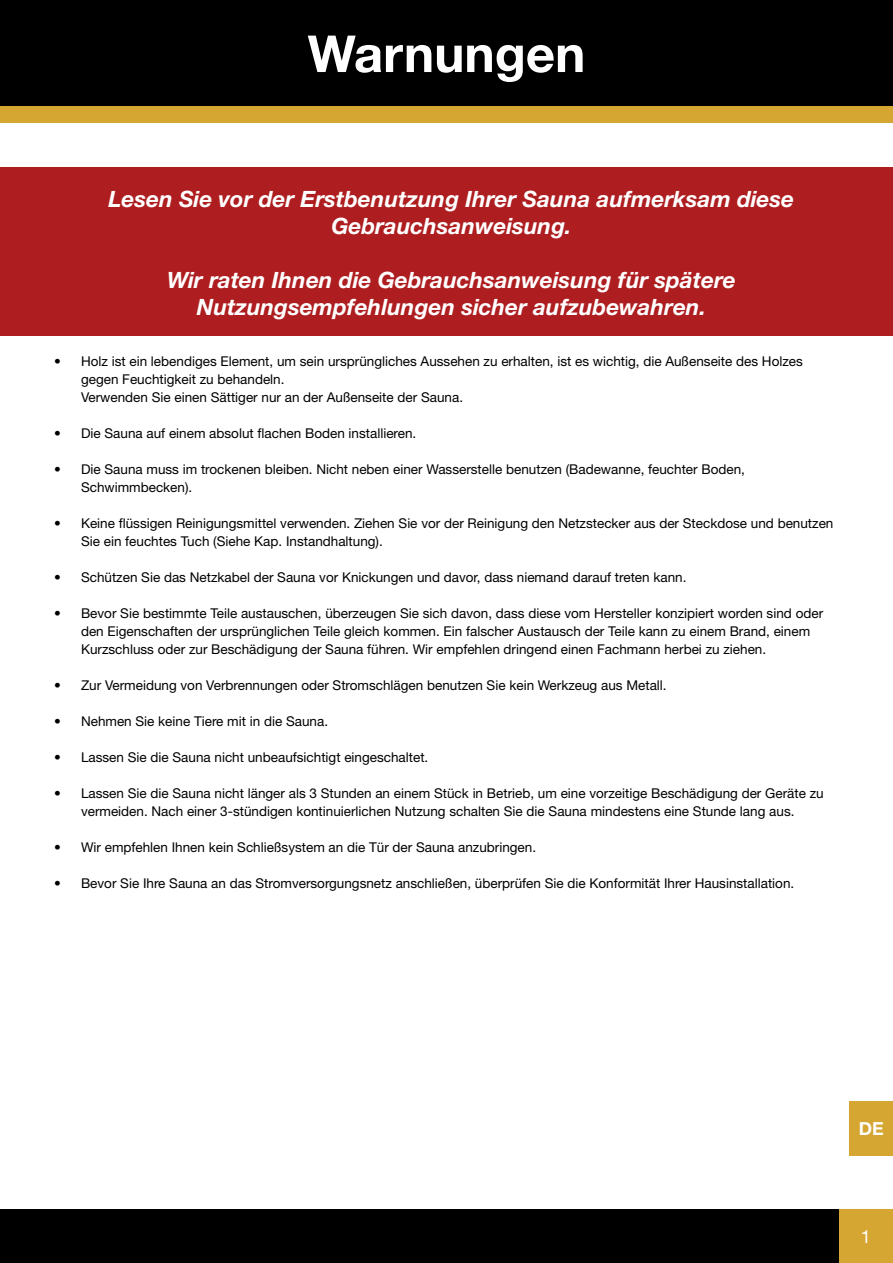
<style>
.page{position:relative;width:893px;height:1263px;background:#fff}
.page>*{position:absolute;margin:0;border:0;box-sizing:border-box;transform-origin:0 0}
.t1{font:700 51px "Helvetica Neue";color:#fff}
.t2{font:italic 700 22.5px/27px "Helvetica Neue";color:#fff;text-align:center}
.t3{font:700 18px "Helvetica Neue";color:#fff}
.t4{font:18px "Helvetica Neue";color:#fff}
.t5{font:13.5px/18px "Helvetica Neue";color:#000}
</style>
<div class="page">
<div style="left:0;top:1209px;width:893px;height:54px;background:#000"></div>
<div style="left:839px;top:1209px;width:54px;height:54px;background:#d5a631"></div>
<div style="left:0;top:0;width:893px;height:106px;background:#000"></div>
<div style="left:0;top:106px;width:893px;height:17px;background:#d5a631"></div>
<div style="left:0;top:168px;width:893px;height:168px;background:#ae1d1f"></div>
<div style="left:850px;top:1101px;width:43px;height:54px;background:#d5a631"></div>
<h1 class="t1" style="left:308px;top:22px;width:279px">Warnungen</h1>
<h2 class="t2" style="left:109px;top:185px;width:687px">Lesen Sie vor der Erstbenutzung Ihrer Sauna aufmerksam diese<br>Gebrauchsanweisung.</h2>
<h2 class="t2" style="left:167px;top:266px;width:570px">Wir raten Ihnen die Gebrauchsanweisung für spätere<br>Nutzungsempfehlungen sicher aufzubewahren.</h2>
<p class="t5" style="left:81px;top:352px;width:723px;text-indent:-27px">• Holz ist ein lebendiges Element, um sein ursprüngliches Aussehen zu erhalten, ist es wichtig, die Außenseite des Holzes gegen Feuchtigkeit zu behandeln.<br>Verwenden Sie einen Sättiger nur an der Außenseite der Sauna.</p>
<p class="t5" style="left:54px;top:424px;width:364px">• Die Sauna auf einem absolut flachen Boden installieren.</p>
<p class="t5" style="left:81px;top:460px;width:665px;text-indent:-27px">• Die Sauna muss im trockenen bleiben. Nicht neben einer Wasserstelle benutzen (Badewanne, feuchter Boden,<br>Schwimmbecken).</p>
<p class="t5" style="left:81px;top:514px;width:754px;text-indent:-27px">• Keine flüssigen Reinigungsmittel verwenden. Ziehen Sie vor der Reinigung den Netzstecker aus der Steckdose und benutzen<br>Sie ein feuchtes Tuch (Siehe Kap. Instandhaltung).</p>
<p class="t5" style="left:54px;top:568px;width:634px">• Schützen Sie das Netzkabel der Sauna vor Knickungen und davor, dass niemand darauf treten kann.</p>
<p class="t5" style="left:81px;top:604px;width:744px;text-indent:-27px">• Bevor Sie bestimmte Teile austauschen, überzeugen Sie sich davon, dass diese vom Hersteller konzipiert worden sind oder den Eigenschaften der ursprünglichen Teile gleich kommen. Ein falscher Austausch der Teile kann zu einem Brand, einem<br>Kurzschluss oder zur Beschädigung der Sauna führen. Wir empfehlen dringend einen Fachmann herbei zu ziehen.</p>
<p class="t5" style="left:54px;top:676px;width:614px">• Zur Vermeidung von Verbrennungen oder Stromschlägen benutzen Sie kein Werkzeug aus Metall.</p>
<p class="t5" style="left:54px;top:712px;width:276px">• Nehmen Sie keine Tiere mit in die Sauna.</p>
<p class="t5" style="left:54px;top:748px;width:376px">• Lassen Sie die Sauna nicht unbeaufsichtigt eingeschaltet.</p>
<p class="t5" style="left:54px;top:784px;width:771px;text-align:center">• Lassen Sie die Sauna nicht länger als 3 Stunden an einem Stück in Betrieb, um eine vorzeitige Beschädigung der Geräte zu vermeiden. Nach einer 3-stündigen kontinuierlichen Nutzung schalten Sie die Sauna mindestens eine Stunde lang aus.</p>
<p class="t5" style="left:54px;top:838px;width:484px">• Wir empfehlen Ihnen kein Schließsystem an die Tür der Sauna anzubringen.</p>
<p class="t5" style="left:54px;top:874px;width:742px">• Bevor Sie Ihre Sauna an das Stromversorgungsnetz anschließen, überprüfen Sie die Konformität Ihrer Hausinstallation.</p>
<h3 class="t3" style="left:859px;top:1118px;width:27px">DE</h3>
<h3 class="t4" style="left:861px;top:1226px;width:12px">1</h3>
</div>
